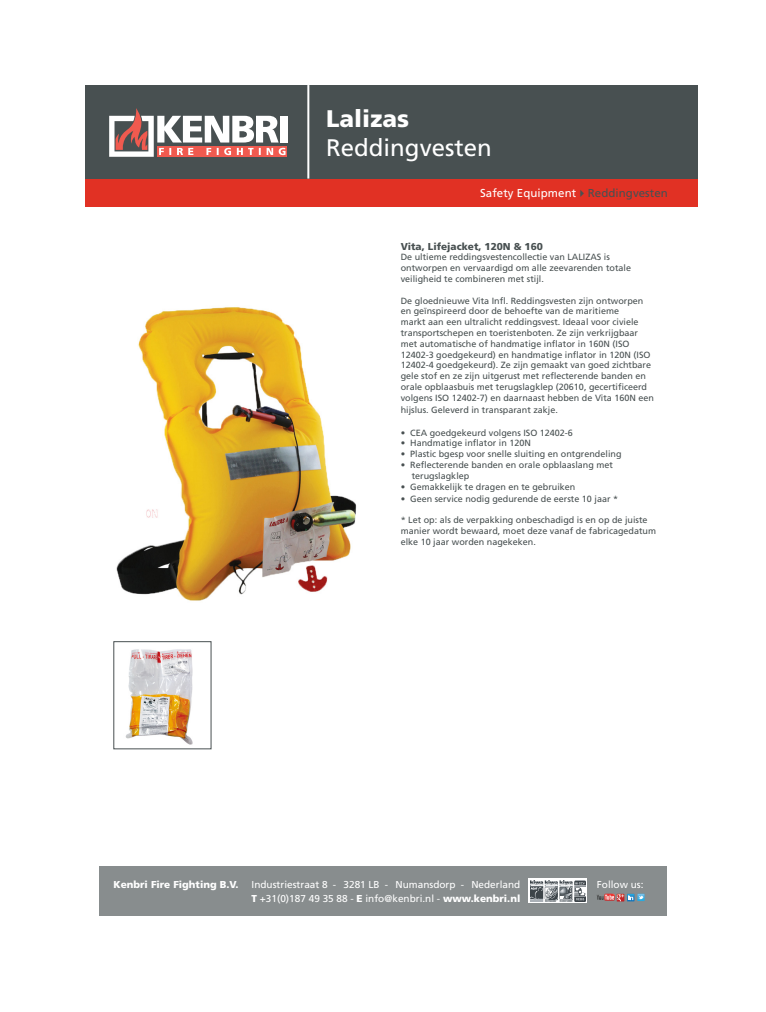
<style>
.page{position:relative;width:766px;height:1012px;background:#fff}
.page>*{position:absolute;margin:0;border:0;box-sizing:border-box;transform-origin:0 0}
.t1{font:24px "Frutiger";color:#fff}
.t2{font:900 24px "Frutiger";color:#fff}
.t3{font:11.5px "Frutiger";letter-spacing:.005em;color:#fff}
.t4{font:10px "Frutiger";color:#fff}
.t5{font:900 10px "Frutiger";color:#485051}
.t6{font:900 10px "Frutiger";color:#fff}
.t7{font:9px/10.8px "Frutiger";color:#485051}
.s1{color:#485051}
.s2{font-weight:900}
</style>
<div class="page">
<div style="left:85px;top:179px;width:612px;height:28px;background:#e13124"></div>
<div style="left:85px;top:85px;width:612px;height:94px;background:#485051"></div>
<hr style="left:307px;top:85px;width:2px;height:94px;background:#fff">
<div style="left:99px;top:866px;width:567px;height:50px;background:#888d8e"></div>
<svg style="left:528px;top:879px;width:59px;height:24px"></svg>
<img style="left:530px;top:881px;width:55px;height:21px">
<svg style="left:597px;top:894px;width:47px;height:7px"></svg>
<div style="left:280px;top:116px;width:7px;height:27px;background:#fff"></div>
<svg style="left:285px;top:146px;width:2px;height:11px"></svg>
<svg style="left:109px;top:108px;width:176px;height:49px"></svg>
<img style="left:116px;top:307px;width:241px;height:294px">
<img style="left:125px;top:649px;width:68px;height:96px">
<div style="left:113px;top:641px;width:98px;height:108px;border:1px solid #485051"></div>
<p class="t2" style="left:326px;top:104px;width:84px">Lalizas</p>
<p class="t1" style="left:326px;top:133px;width:167px">Reddingvesten</p>
<p class="t3" style="left:480px;top:187px;width:189px">Safety Equipment<span class="s1">✔Reddingvesten</span></p>
<p class="t5" style="left:400px;top:240px;width:147px">Vita, Lifejacket, 120N &amp; 160Ν</p>
<p class="t7" style="left:400px;top:252px;width:232px">De ultieme reddingsvestencollectie van LALIZAS is ontworpen en vervaardigd om alle zeevarenden totale veiligheid te combineren met stijl.</p>
<p class="t7" style="left:400px;top:295px;width:254px">De gloednieuwe Vita Infl. Reddingsvesten zijn ontworpen en geïnspireerd door de behoefte van de maritieme<br>markt aan een ultralicht reddingsvest. Ideaal voor civiele transportschepen en toeristenboten. Ze zijn verkrijgbaar met automatische of handmatige inflator in 160N (ISO 12402-3 goedgekeurd) en handmatige inflator in 120N (ISO 12402-4 goedgekeurd). Ze zijn gemaakt van goed zichtbare gele stof en ze zijn uitgerust met reflecterende banden en orale opblaasbuis met terugslagklep (20610, gecertificeerd volgens ISO 12402-7) en daarnaast hebben de Vita 160N een</p>
<p class="t7" style="left:400px;top:404px;width:159px">hijslus. Geleverd in transparant zakje.</p>
<p class="t7" style="left:400px;top:427px;width:174px">• CEA goedgekeurd volgens ISO 12402-6</p>
<p class="t7" style="left:400px;top:438px;width:132px">• Handmatige inflator in 120N</p>
<p class="t7" style="left:400px;top:449px;width:222px">• Plastic bgesp voor snelle sluiting en ontgrendeling</p>
<p class="t7" style="left:411px;top:459px;width:203px;text-indent:-11px">• Reflecterende banden en orale opblaaslang met terugslagklep</p>
<p class="t7" style="left:400px;top:481px;width:176px">• Gemakkelijk te dragen en te gebruiken</p>
<p class="t7" style="left:400px;top:493px;width:219px">• Geen service nodig gedurende de eerste 10 jaar *</p>
<p class="t7" style="left:400px;top:515px;width:257px">* Let op: als de verpakking onbeschadigd is en op de juiste manier wordt bewaard, moet deze vanaf de fabricagedatum elke 10 jaar worden nagekeken.</p>
<p class="t6" style="left:113px;top:878px;width:127px">Kenbri Fire Fighting B.V.</p>
<p class="t4" style="left:251px;top:878px;width:270px">Industriestraat 8 - 3281 LB - Numansdorp - Nederland</p>
<p class="t4" style="left:596px;top:878px;width:48px">Follow us:</p>
<p class="t4" style="left:251px;top:892px;width:270px"><span class="s2">T</span> +31(0)187 49 35 88 - <span class="s2">E</span> info@kenbri.nl - <span class="s2">www.kenbri.nl</span></p>
</div>
